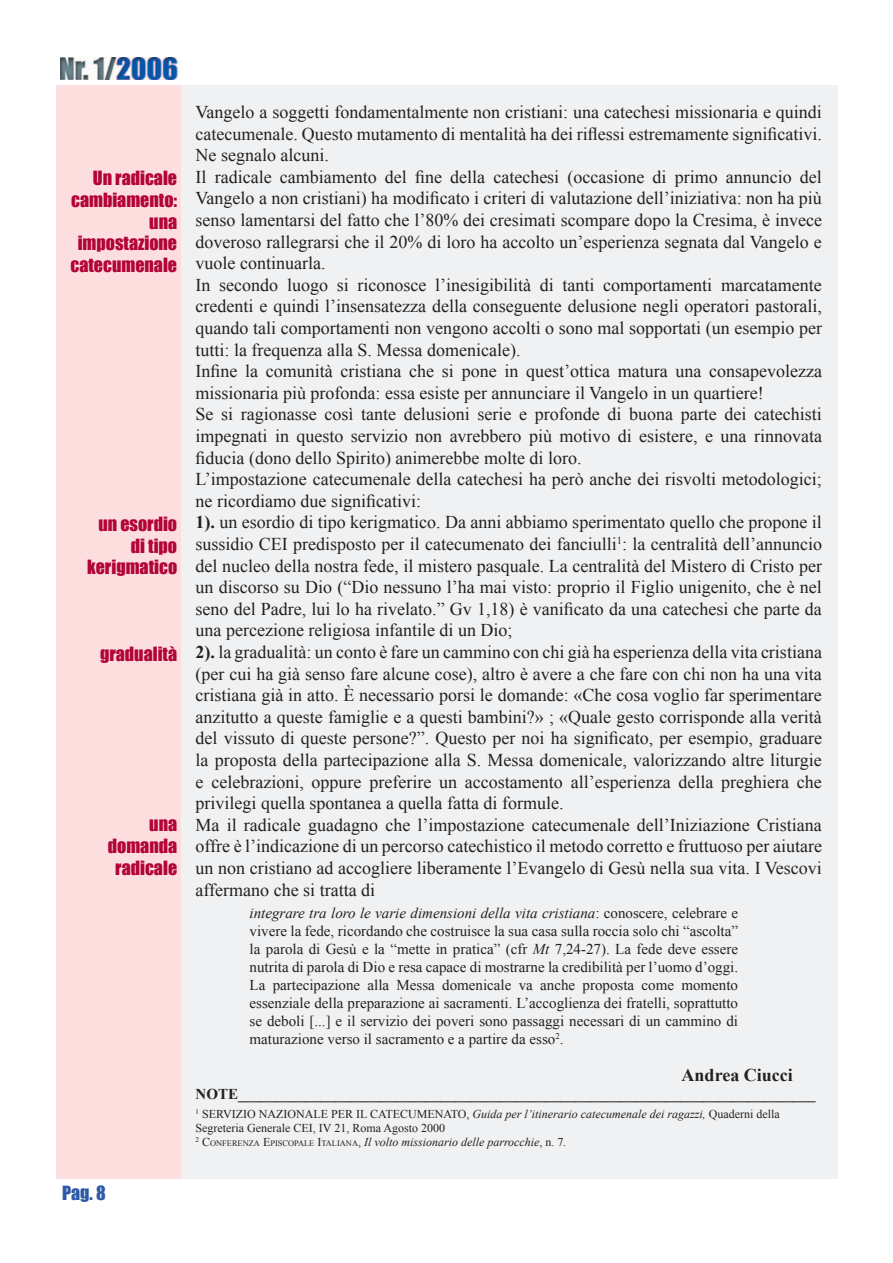
<style>
.page{position:relative;width:893px;height:1263px;background:#fff}
.page>*{position:absolute;margin:0;border:0;box-sizing:border-box;transform-origin:0 0}
.t1{font:18px/21.6px "Times New Roman";color:#231f20}
.t2{font:18px/21.6px "Impact";color:#b30437;text-align:right}
.t3{font:700 18px "Times New Roman";color:#231f20}
.t4{font:18px "Impact";color:#2f59a8}
.t5{font:15px/18px "Times New Roman";color:#231f20;text-align:justify}
.t6{font:700 15px "Times New Roman";color:#231f20}
.t7{font:12px/14.4px "Times New Roman";color:#231f20}
.s1{font-weight:700}
.s2{font-style:italic}
.s3{font-size:8.4px}
</style>
<div class="page">
<div style="left:182px;top:86px;width:656px;height:1093px;background:#f0f1f2"></div>
<img style="left:61px;top:57px;width:117px;height:23px">
<p class="t2" style="left:71px;top:167px;width:108px">Un radicale cambiamento: una impostazione catecumenale</p>
<p class="t2" style="left:87px;top:513px;width:92px">un esordio di tipo kerigmatico</p>
<p class="t2" style="left:100px;top:642px;width:79px">gradualità</p>
<p class="t2" style="left:108px;top:813px;width:71px">una domanda radicale</p>
<p class="t4" style="left:62px;top:1179px;width:45px">Pag. 8</p>
<p class="t1" style="left:196px;top:101px;width:628px">Vangelo a soggetti fondamentalmente non cristiani: una catechesi missionaria e quindi catecumenale. Questo mutamento di mentalità ha dei riflessi estremamente significativi.<br>Ne segnalo alcuni.<br>Il radicale cambiamento del fine della catechesi (occasione di primo annuncio del Vangelo a non cristiani) ha modificato i criteri di valutazione dell’iniziativa: non ha più senso lamentarsi del fatto che l’80% dei cresimati scompare dopo la Cresima, è invece doveroso rallegrarsi che il 20% di loro ha accolto un’esperienza segnata dal Vangelo e vuole continuarla.<br>In secondo luogo si riconosce l’inesigibilità di tanti comportamenti marcatamente credenti e quindi l’insensatezza della conseguente delusione negli operatori pastorali, quando tali comportamenti non vengono accolti o sono mal sopportati (un esempio per tutti: la frequenza alla S. Messa domenicale).<br>Infine la comunità cristiana che si pone in quest’ottica matura una consapevolezza missionaria più profonda: essa esiste per annunciare il Vangelo in un quartiere!<br>Se si ragionasse così tante delusioni serie e profonde di buona parte dei catechisti impegnati in questo servizio non avrebbero più motivo di esistere, e una rinnovata fiducia (dono dello Spirito) animerebbe molte di loro.<br>L’impostazione catecumenale della catechesi ha però anche dei risvolti metodologici; ne ricordiamo due significativi:<br><span class="s1">1).</span> un esordio di tipo kerigmatico. Da anni abbiamo sperimentato quello che propone il sussidio CEI predisposto per il catecumenato dei fanciulli<sup>1</sup>: la centralità dell’annuncio del nucleo della nostra fede, il mistero pasquale. La centralità del Mistero di Cristo per un discorso su Dio (“Dio nessuno l’ha mai visto: proprio il Figlio unigenito, che è nel seno del Padre, lui lo ha rivelato.” Gv 1,18) è vanificato da una catechesi che parte da una percezione religiosa infantile di un Dio;<br><span class="s1">2).</span> la gradualità: un conto è fare un cammino con chi già ha esperienza della vita cristiana (per cui ha già senso fare alcune cose), altro è avere a che fare con chi non ha una vita cristiana già in atto. È necessario porsi le domande: «Che cosa voglio far sperimentare anzitutto a queste famiglie e a questi bambini?» ; «Quale gesto corrisponde alla verità del vissuto di queste persone?”. Questo per noi ha significato, per esempio, graduare la proposta della partecipazione alla S. Messa domenicale, valorizzando altre liturgie e celebrazioni, oppure preferire un accostamento all’esperienza della preghiera che privilegi quella spontanea a quella fatta di formule.<br>Ma il radicale guadagno che l’impostazione catecumenale dell’Iniziazione Cristiana offre è l’indicazione di un percorso catechistico il metodo corretto e fruttuoso per aiutare un non cristiano ad accogliere liberamente l’Evangelo di Gesù nella sua vita. I Vescovi affermano che si tratta di</p>
<p class="t5" style="left:250px;top:904px;width:490px"><span class="s2">integrare tra loro le varie dimensioni della vita cristiana</span>: conoscere, celebrare e vivere la fede, ricordando che costruisce la sua casa sulla roccia solo chi “ascolta” la parola di Gesù e la “mette in pratica” (cfr <span class="s2">Mt</span> 7,24-27). La fede deve essere nutrita di parola di Dio e resa capace di mostrarne la credibilità per l’uomo d’oggi.<br>La partecipazione alla Messa domenicale va anche proposta come momento essenziale della preparazione ai sacramenti. L’accoglienza dei fratelli, soprattutto se deboli [...] e il servizio dei poveri sono passaggi necessari di un cammino di maturazione verso il sacramento e a partire da esso<sup>2</sup>.</p>
<p class="t3" style="left:682px;top:1062px;width:113px">Andrea Ciucci</p>
<p class="t6" style="left:196px;top:1083px;width:622px">NOTE_____________________________________________________________________________</p>
<p class="t7" style="left:196px;top:1106px;width:586px"><sup>1</sup> SERVIZIO NAZIONALE PER IL CATECUMENATO, <span class="s2">Guida per l’itinerario catecumenale dei ragazzi,</span> Quaderni della<br>Segreteria Generale CEI, IV 21, Roma Agosto 2000<br><sup>2</sup> C<span class="s3">ONFERENZA</span> E<span class="s3">PISCOPALE</span> I<span class="s3">TALIANA</span>, <span class="s2">Il volto missionario delle parrocchie</span>, n. 7<span class="s2">.</span></p>
</div>
